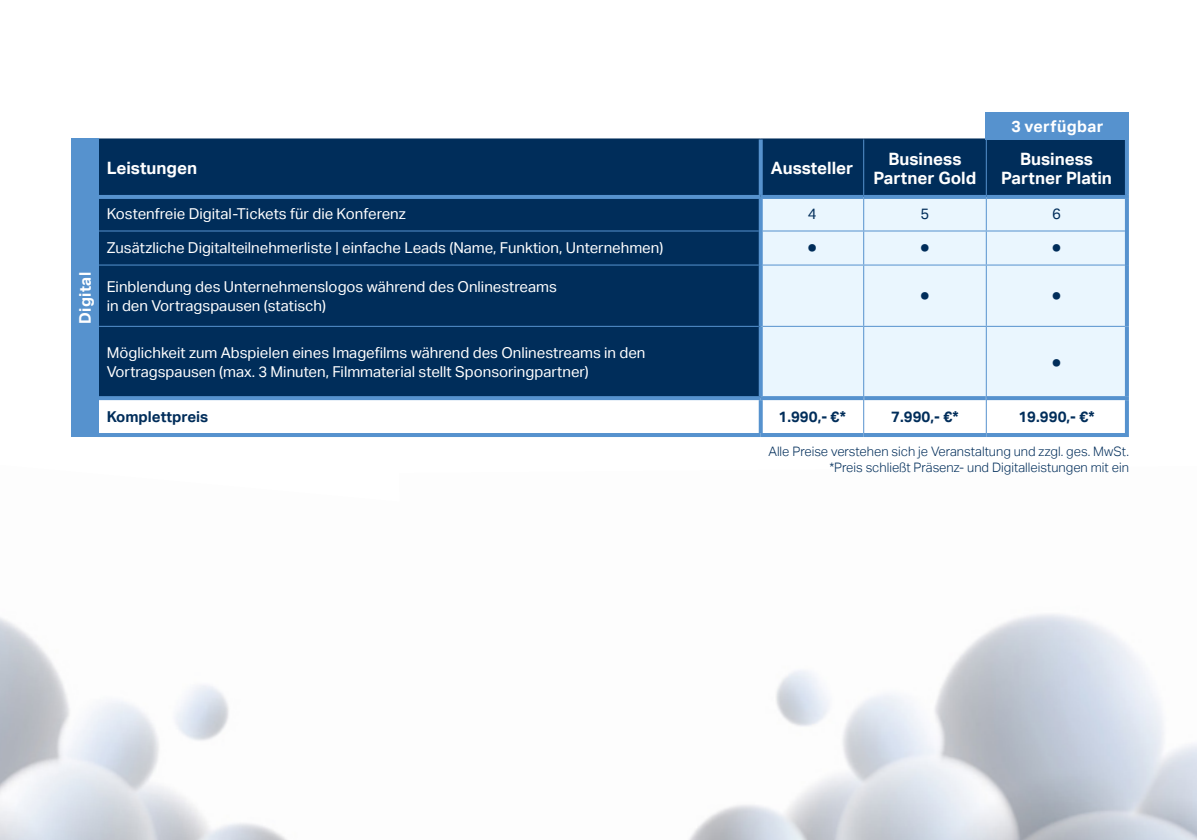
<style>
.page{position:relative;width:1197px;height:840px;background:#fff}
.page>*{position:absolute;margin:0;border:0;box-sizing:border-box;transform-origin:0 0}
.t1{font:700 17px/19px "Aktiv Grotesk";color:#fff;text-align:center}
.t2{font:700 16px "Aktiv Grotesk";letter-spacing:.02em;color:#fff}
.t3{font:15px/19px "Aktiv Grotesk";color:#fff}
.t4{font:700 15px "Aktiv Grotesk";color:#002d5a}
.t5{font:15px "Aktiv Grotesk";color:#002d5a}
.t6{font:300 13px/16px "Aktiv Grotesk";color:#002d5a;text-align:right}
</style>
<div class="page">
<img style="left:0;top:617px;width:286px;height:222px">
<div style="left:99px;top:139px;width:1025px;height:257px;background:#002d5a"></div>
<div style="left:762px;top:199px;width:362px;height:197px;background:#eaf6fe"></div>
<hr style="left:99px;top:230px;width:659px;height:1px;background:#5692ce">
<hr style="left:762px;top:230px;width:101px;height:1px;background:#5692ce">
<hr style="left:863px;top:230px;width:123px;height:1px;background:#5692ce">
<hr style="left:986px;top:230px;width:138px;height:1px;background:#5692ce">
<hr style="left:99px;top:264px;width:659px;height:1px;background:#5692ce">
<hr style="left:762px;top:264px;width:101px;height:1px;background:#5692ce">
<hr style="left:863px;top:264px;width:123px;height:1px;background:#5692ce">
<hr style="left:986px;top:264px;width:138px;height:1px;background:#5692ce">
<hr style="left:99px;top:325px;width:659px;height:1px;background:#5692ce">
<hr style="left:762px;top:325px;width:101px;height:1px;background:#5692ce">
<hr style="left:863px;top:325px;width:123px;height:1px;background:#5692ce">
<hr style="left:986px;top:325px;width:138px;height:1px;background:#5692ce">
<hr style="left:98px;top:138px;width:662px;height:1px;background:#002d5a">
<hr style="left:760px;top:138px;width:103px;height:1px;background:#002d5a">
<hr style="left:863px;top:138px;width:123px;height:1px;background:#002d5a">
<svg style="left:99px;top:396px;width:661px;height:4px;background:#538eca"></svg>
<hr style="left:98px;top:433px;width:662px;height:4px;background:#5692ce">
<hr style="left:760px;top:433px;width:103px;height:4px;background:#5692ce">
<hr style="left:863px;top:433px;width:123px;height:4px;background:#5692ce">
<hr style="left:986px;top:433px;width:142px;height:4px;background:#5692ce">
<svg style="left:760px;top:396px;width:103px;height:4px"></svg>
<svg style="left:864px;top:396px;width:121px;height:4px"></svg>
<svg style="left:986px;top:396px;width:142px;height:4px"></svg>
<svg style="left:758px;top:139px;width:4px;height:56px"></svg>
<svg style="left:758px;top:199px;width:4px;height:32px"></svg>
<svg style="left:758px;top:231px;width:4px;height:34px"></svg>
<svg style="left:758px;top:265px;width:4px;height:61px"></svg>
<svg style="left:758px;top:326px;width:4px;height:70px"></svg>
<svg style="left:758px;top:400px;width:4px;height:33px"></svg>
<hr style="left:863px;top:139px;width:1px;height:56px;background:#5692ce">
<hr style="left:985px;top:139px;width:1px;height:56px;background:#5692ce">
<hr style="left:863px;top:199px;width:1px;height:31px;background:#5692ce">
<hr style="left:985px;top:199px;width:1px;height:31px;background:#5692ce">
<hr style="left:863px;top:231px;width:1px;height:33px;background:#5692ce">
<hr style="left:985px;top:231px;width:1px;height:33px;background:#5692ce">
<hr style="left:863px;top:265px;width:1px;height:60px;background:#5692ce">
<hr style="left:985px;top:265px;width:1px;height:60px;background:#5692ce">
<hr style="left:863px;top:326px;width:1px;height:72px;background:#5692ce">
<hr style="left:985px;top:326px;width:1px;height:72px;background:#5692ce">
<svg style="left:1124px;top:139px;width:4px;height:56px"></svg>
<svg style="left:1124px;top:199px;width:4px;height:32px"></svg>
<svg style="left:1124px;top:231px;width:4px;height:34px"></svg>
<svg style="left:1124px;top:265px;width:4px;height:61px"></svg>
<svg style="left:1124px;top:326px;width:4px;height:70px"></svg>
<svg style="left:1124px;top:400px;width:4px;height:33px"></svg>
<hr style="left:863px;top:398px;width:1px;height:35px;background:#5692ce">
<hr style="left:985px;top:398px;width:1px;height:35px;background:#5692ce">
<hr style="left:99px;top:195px;width:661px;height:4px;background:#5692ce">
<hr style="left:760px;top:195px;width:103px;height:4px;background:#5692ce">
<hr style="left:863px;top:195px;width:123px;height:4px;background:#5692ce">
<hr style="left:986px;top:195px;width:142px;height:4px;background:#5692ce">
<div style="left:71px;top:138px;width:28px;height:299px;background:#5692ce"></div>
<div style="left:985px;top:112px;width:143px;height:27px;background:#5692ce"></div>
<p class="t2" style="left:76px;top:324px;width:53px;rotate:-90deg">Digital</p>
<p class="t2" style="left:1011px;top:116px;width:94px">3 verfügbar</p>
<p class="t1" style="left:107px;top:158px;width:92px">Leistungen</p>
<p class="t1" style="left:770px;top:158px;width:84px">Aussteller</p>
<p class="t1" style="left:873px;top:149px;width:104px">Business<br>Partner Gold</p>
<p class="t1" style="left:1001px;top:149px;width:112px">Business<br>Partner Platin</p>
<p class="t3" style="left:107px;top:204px;width:300px">Kostenfreie Digital-Tickets für die Konferenz</p>
<p class="t5" style="left:807px;top:205px;width:10px">4</p>
<p class="t5" style="left:920px;top:205px;width:10px">5</p>
<p class="t5" style="left:1051px;top:205px;width:10px">6</p>
<p class="t3" style="left:107px;top:238px;width:558px">Zusätzliche Digitalteilnehmerliste | einfache Leads (Name, Funktion, Unternehmen)</p>
<p class="t5" style="left:807px;top:239px;width:10px">●</p>
<p class="t5" style="left:920px;top:239px;width:10px">●</p>
<p class="t5" style="left:1052px;top:239px;width:10px">●</p>
<p class="t3" style="left:107px;top:277px;width:451px">Einblendung des Unternehmenslogos während des Onlinestreams in den Vortragspausen (statisch)</p>
<p class="t5" style="left:920px;top:287px;width:10px">●</p>
<p class="t5" style="left:1052px;top:287px;width:10px">●</p>
<p class="t3" style="left:107px;top:343px;width:540px">Möglichkeit zum Abspielen eines Imagefilms während des Onlinestreams in den<br>Vortragspausen (max. 3 Minuten, Filmmaterial stellt Sponsoringpartner)</p>
<p class="t5" style="left:1052px;top:353px;width:10px">●</p>
<p class="t4" style="left:107px;top:408px;width:103px">Komplettpreis</p>
<p class="t4" style="left:778px;top:408px;width:69px">1.990,- €*</p>
<p class="t4" style="left:891px;top:408px;width:69px">7.990,- €*</p>
<p class="t4" style="left:1018px;top:408px;width:78px">19.990,- €*</p>
<p class="t6" style="left:768px;top:443px;width:362px">Alle Preise verstehen sich je Veranstaltung und zzgl. ges. MwSt. *Preis schließt Präsenz- und Digitalleistungen mit ein</p>
</div>
